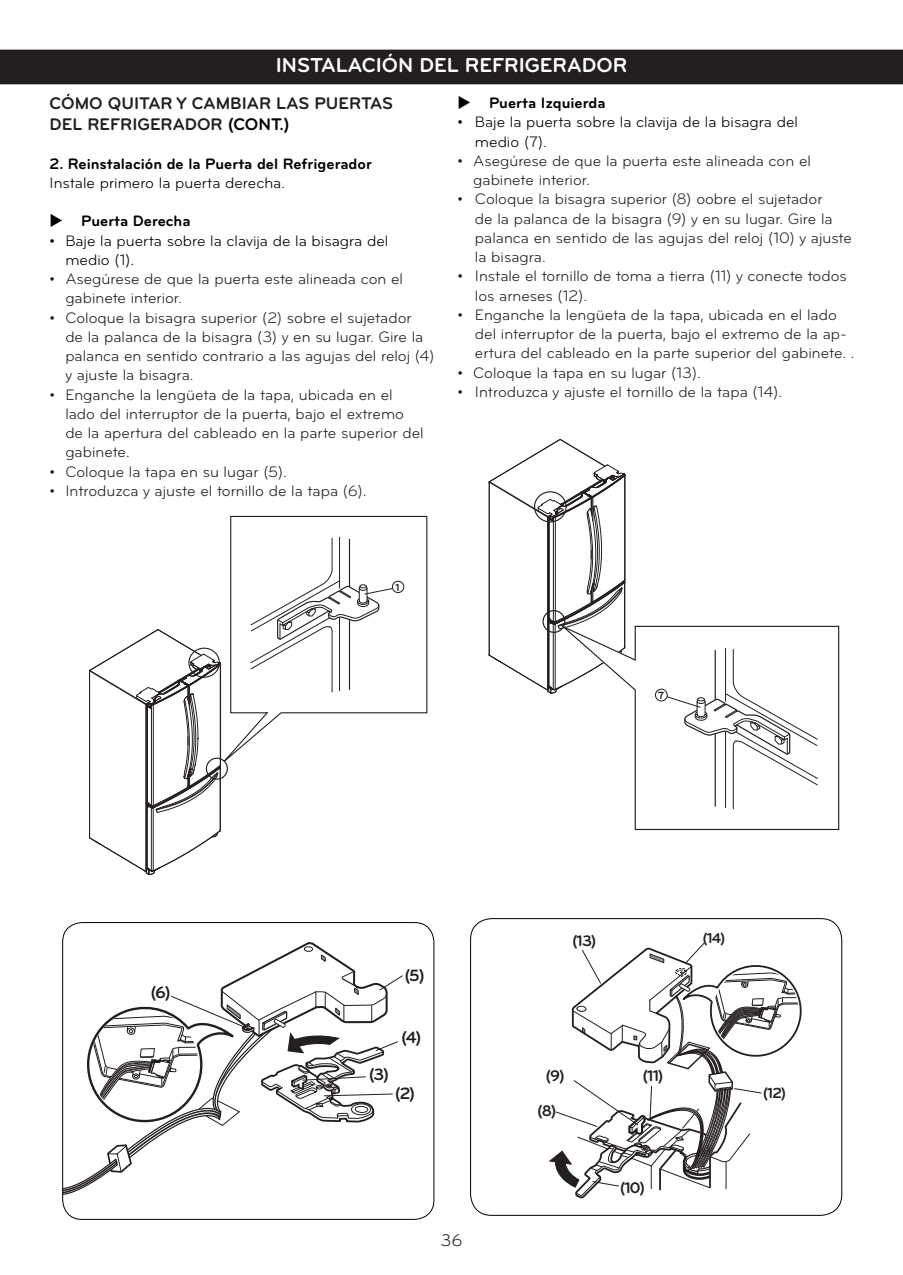
<style>
.page{position:relative;width:903px;height:1275px;background:#fff}
.page>*{position:absolute;margin:0;border:0;box-sizing:border-box;transform-origin:0 0}
.BANDAS_NEGRAS{font:700 21px "Bryant LG";color:#fff}
.Texto_Manual{font:700 17.5px/21px "Bryant LG";color:#231f20}
.t1{font:17.5px "Bryant LG";color:#231f20}
.t2{font:700 16.97px "Bryant LG";color:#231f20}
.t3{font:700 15.92px/35px "Bryant LG";color:#231f20;text-align:center}
.t4{font:15.75px/19.2px "Bryant LG";color:#231f20}
.t5{font:15.75px/19.2px "Bryant LG";color:#000}
.t6{font:700 15.75px "Bryant LG";color:#000}
.t7{font:700 15.75px "Bryant LG";color:#231f20}
.t8{font:700 15.22px "Bryant LG";color:#231f20}
.t9{font:700 14.88px "Bryant LG";color:#231f20}
.t10{font:700 10.85px "Bryant LG";color:#231f20}
.t11{font:700 10.5px "Bryant LG";color:#231f20}
.s1{color:#000}
</style>
<div class="page">
<div style="left:0;top:50px;width:903px;height:34px;background:#231f20"></div>
<svg style="left:221px;top:515px;width:207px;height:251px"></svg>
<svg style="left:250px;top:537px;width:143px;height:155px"></svg>
<div style="left:392px;top:581px;width:12px;height:12px;background:#fff;border-radius:50%"></div>
<div style="left:392px;top:581px;width:12px;height:12px;border:1px solid #231f20;border-radius:50%"></div>
<div style="left:206px;top:758px;width:22px;height:22px;border:1px solid #231f20;border-radius:50%"></div>
<hr style="left:220px;top:767px;width:1px;height:63px;background:#231f20">
<hr style="left:89px;top:671px;width:1px;height:166px;background:#231f20">
<svg style="left:89px;top:629px;width:132px;height:184px"></svg>
<hr style="left:153px;top:808px;width:1px;height:63px;background:#231f20">
<hr style="left:151px;top:808px;width:1px;height:63px;background:#231f20">
<hr style="left:147px;top:806px;width:1px;height:62px;background:#231f20">
<hr style="left:146px;top:704px;width:1px;height:167px;background:#231f20">
<svg style="left:89px;top:830px;width:132px;height:45px"></svg>
<div style="left:188px;top:648px;width:32px;height:30px;border:1px solid #231f20;border-radius:50%"></div>
<svg style="left:63px;top:942px;width:340px;height:268px"></svg>
<div style="left:62px;top:922px;width:372px;height:298px;border:1px solid #000;border-radius:19px"></div>
<hr style="left:489px;top:482px;width:1px;height:173px;background:#231f20">
<svg style="left:489px;top:439px;width:137px;height:190px"></svg>
<hr style="left:555px;top:624px;width:1px;height:65px;background:#231f20">
<hr style="left:553px;top:624px;width:1px;height:65px;background:#231f20">
<hr style="left:548px;top:621px;width:1px;height:66px;background:#231f20">
<hr style="left:547px;top:517px;width:1px;height:173px;background:#231f20">
<svg style="left:489px;top:647px;width:68px;height:47px"></svg>
<div style="left:534px;top:491px;width:33px;height:31px;border:1px solid #231f20;border-radius:50%"></div>
<svg style="left:557px;top:622px;width:283px;height:209px"></svg>
<svg style="left:666px;top:648px;width:152px;height:161px"></svg>
<div style="left:655px;top:689px;width:12px;height:12px;background:#fff;border-radius:50%"></div>
<div style="left:655px;top:689px;width:12px;height:12px;border:1px solid #231f20;border-radius:50%"></div>
<div style="left:542px;top:610px;width:23px;height:23px;border:1px solid #231f20;border-radius:50%"></div>
<svg style="left:549px;top:942px;width:253px;height:257px"></svg>
<div style="left:470px;top:918px;width:372px;height:298px;border:1px solid #000;border-radius:21px"></div>
<p class="BANDAS_NEGRAS" style="left:276px;top:52px;width:353px">INSTALACIÓN DEL REFRIGERADOR</p>
<p class="Texto_Manual" style="left:50px;top:93px;width:345px">CÓMO QUITAR Y CAMBIAR LAS PUERTAS<br>DEL REFRIGERADOR <span class="s1">(CONT.)</span></p>
<p class="t6" style="left:50px;top:154px;width:324px">2. Reinstalación de la Puerta del Refrigerador</p>
<p class="t5" style="left:50px;top:173px;width:237px">Instale primero la puerta derecha.</p>
<p class="t6" style="left:81px;top:211px;width:111px">Puerta Derecha</p>
<p class="t5" style="left:65px;top:231px;width:324px;text-indent:-16px">• Baje la puerta sobre la clavija de la bisagra del medio (1).</p>
<p class="t4" style="left:65px;top:269px;width:339px;text-indent:-16px">• Asegúrese de que la puerta este alineada con el gabinete interior.</p>
<p class="t4" style="left:65px;top:308px;width:371px;text-indent:-16px">• Coloque la bisagra superior (2) sobre el sujetador<br>de la palanca de la bisagra (3) y en su lugar. Gire la palanca en sentido contrario a las agujas del reloj (4) y ajuste la bisagra.</p>
<p class="t4" style="left:65px;top:385px;width:360px;text-indent:-16px">• Enganche la lengüeta de la tapa, ubicada en el lado del interruptor de la puerta, bajo el extremo de la apertura del cableado en la parte superior del gabinete.</p>
<p class="t4" style="left:50px;top:462px;width:239px">• Coloque la tapa en su lugar (5).</p>
<p class="t4" style="left:50px;top:481px;width:318px">• Introduzca y ajuste el tornillo de la tapa (6).</p>
<p class="t6" style="left:489px;top:93px;width:118px">Puerta Izquierda</p>
<p class="t5" style="left:475px;top:113px;width:324px;text-indent:-18px">• Baje la puerta sobre la clavija de la bisagra del medio (7).</p>
<p class="t4" style="left:473px;top:151px;width:339px;text-indent:-16px">• Asegúrese de que la puerta este alineada con el gabinete interior.</p>
<p class="t4" style="left:475px;top:190px;width:378px;text-indent:-18px">• Coloque la bisagra superior (8) oobre el sujetador<br>de la palanca de la bisagra (9) y en su lugar. Gire la palanca en sentido de las agujas del reloj (10) y ajuste la bisagra.</p>
<p class="t4" style="left:475px;top:267px;width:373px;text-indent:-18px">• Instale el tornillo de toma a tierra (11) y conecte todos los arneses (12).</p>
<p class="t4" style="left:475px;top:305px;width:381px;text-indent:-18px">• Enganche la lengüeta de la tapa, ubicada en el lado del interruptor de la puerta, bajo el extremo de la ap&shy;ertura del cableado en la parte superior del gabinete. .</p>
<p class="t4" style="left:457px;top:363px;width:245px">• Coloque la tapa en su lugar (13).</p>
<p class="t4" style="left:457px;top:382px;width:326px">• Introduzca y ajuste el tornillo de la tapa (14).</p>
<p class="t2" style="left:150px;top:981px;width:22px">(6)</p>
<p class="t11" style="left:395px;top:581px;width:6px">1</p>
<p class="t10" style="left:658px;top:688px;width:8px">7</p>
<p class="t2" style="left:404px;top:965px;width:22px">(5)</p>
<p class="t2" style="left:401px;top:1027px;width:22px">(4)</p>
<p class="t2" style="left:369px;top:1064px;width:22px">(3)</p>
<p class="t2" style="left:395px;top:1083px;width:22px">(2)</p>
<p class="t1" style="left:440px;top:1230px;width:23px">36</p>
<p class="t7" style="left:572px;top:931px;width:26px">(13)</p>
<p class="t9" style="left:702px;top:928px;width:25px">(14)</p>
<p class="t3" style="left:537px;top:1058px;width:29px">(9) (8)</p>
<p class="t3" style="left:643px;top:1058px;width:22px">(11)</p>
<p class="t3" style="left:620px;top:1170px;width:27px">(10)</p>
<p class="t8" style="left:763px;top:1084px;width:25px">(12)</p>
</div>
